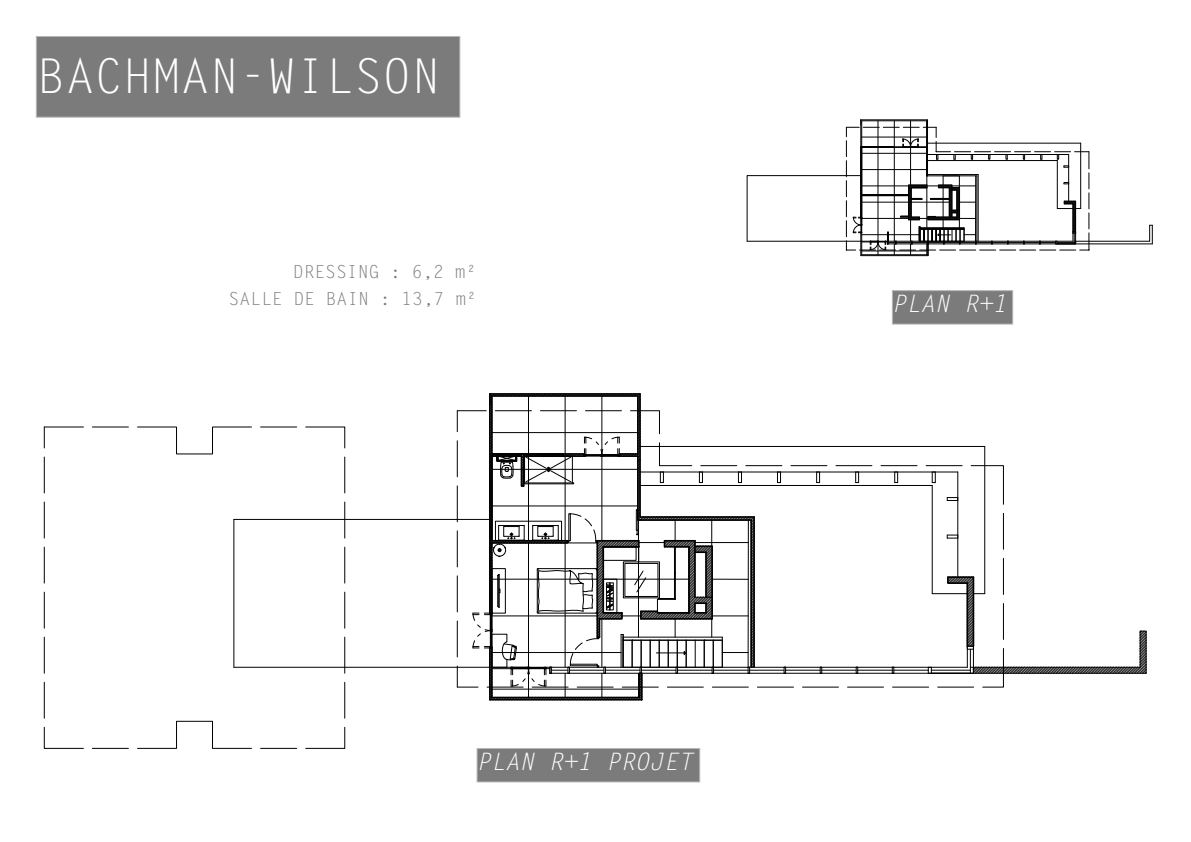
<style>
.page{position:relative;width:1191px;height:842px;background:#fff}
.page>*{position:absolute;margin:0;border:0;box-sizing:border-box;transform-origin:0 0}
.t1{font:48px "Letter Gothic Std";color:#fff}
.t2{font:italic 24px "Letter Gothic Std";color:#fff}
.t3{font:18px/27.1px "Letter Gothic Std";color:#7b7b7c;text-align:right}
</style>
<div class="page">
<div style="left:36px;top:36px;width:424px;height:82px;background:#7c7b7b;border:1px solid #b7b6b6"></div>
<svg style="left:746px;top:119px;width:407px;height:205px"></svg>
<div style="left:892px;top:290px;width:121px;height:35px;background:#7c7b7b;border:1px solid #b7b6b6"></div>
<svg style="left:43px;top:393px;width:1104px;height:375px"></svg>
<div style="left:476px;top:748px;width:224px;height:34px;background:#7c7b7b;border:1px solid #b7b6b6"></div>
<h1 class="t1" style="left:37px;top:49px;width:405px">BACHMAN-WILSON</h1>
<p class="t3" style="left:229px;top:258px;width:250px">DRESSING : 6,2 m²<br>SALLE DE BAIN : 13,7 m²</p>
<h2 class="t2" style="left:476px;top:747px;width:218px">PLAN R+1 PROJET</h2>
<h2 class="t2" style="left:891px;top:289px;width:117px">PLAN R+1</h2>
</div>
